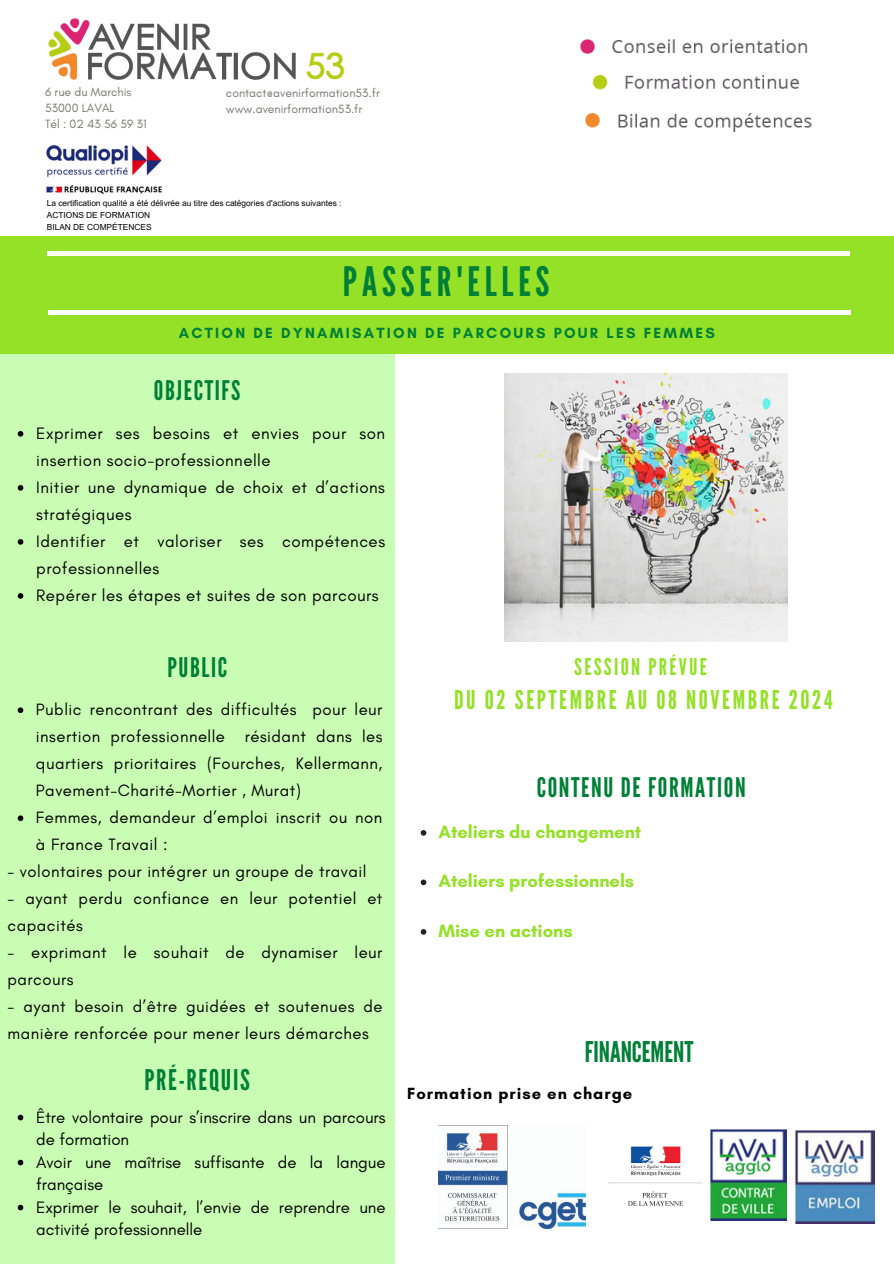
<style>
.page{position:relative;width:894px;height:1264px;background:#fff}
.page>*{position:absolute;margin:0;border:0;box-sizing:border-box;transform-origin:0 0}
.t1{font:40.5px "League Gothic";letter-spacing:.12em;color:#008037}
.t2{font:28.5px "League Gothic";color:#008037}
.t3{font:28.5px "League Gothic";letter-spacing:.06em;color:#008037}
.t4{font:27px "League Gothic";letter-spacing:.06em;color:#008037}
.t5{font:25.8px "League Gothic";letter-spacing:.1em;color:#94e128}
.t6{font:22.95px "League Gothic";letter-spacing:.1em;color:#94e128}
.t7{font:700 18.3px "Glacial Indifference";color:#94e128}
.t8{font:16.8px/27px "Glacial Indifference";letter-spacing:.03em;color:#000}
.t9{font:16.8px/22.5px "Glacial Indifference";color:#000}
.t10{font:16.65px/27px "Glacial Indifference";letter-spacing:.03em;color:#000}
.t11{font:700 16.5px "Glacial Indifference";letter-spacing:.06em;color:#000}
.t12{font:700 15px "Glacial Indifference";letter-spacing:.15em;color:#008037}
.t13{font:12.15px "Glacial Indifference";color:#777770}
.t14{font:8.4px/11.6px "Arial MT Pro";color:#000}
</style>
<div class="page">
<div style="left:0;top:352px;width:394px;height:911px;background:#c9fdb3"></div>
<div style="left:0;top:236px;width:893px;height:117px;background:#94e128"></div>
<div style="left:49px;top:310px;width:802px;height:5px;background:#fff"></div>
<div style="left:47px;top:251px;width:803px;height:5px;background:#fff"></div>
<img style="left:48px;top:18px;width:297px;height:62px">
<img style="left:504px;top:374px;width:283px;height:267px">
<img style="left:438px;top:1125px;width:147px;height:103px">
<img style="left:608px;top:1146px;width:94px;height:60px">
<img style="left:580px;top:39px;width:232px;height:94px">
<img style="left:710px;top:1129px;width:76px;height:91px">
<img style="left:795px;top:1130px;width:78px;height:93px">
<svg style="left:18px;top:431px;width:5px;height:5px"></svg>
<svg style="left:18px;top:485px;width:5px;height:5px"></svg>
<svg style="left:18px;top:539px;width:5px;height:5px"></svg>
<svg style="left:18px;top:593px;width:5px;height:5px"></svg>
<svg style="left:18px;top:707px;width:5px;height:6px"></svg>
<svg style="left:18px;top:815px;width:5px;height:6px"></svg>
<svg style="left:420px;top:830px;width:6px;height:5px"></svg>
<svg style="left:420px;top:879px;width:6px;height:6px"></svg>
<svg style="left:420px;top:929px;width:6px;height:5px"></svg>
<svg style="left:18px;top:1114px;width:5px;height:6px"></svg>
<svg style="left:18px;top:1159px;width:5px;height:6px"></svg>
<svg style="left:18px;top:1204px;width:5px;height:6px"></svg>
<img style="left:46px;top:145px;width:116px;height:49px">
<p class="t13" style="left:45px;top:84px;width:88px">6 rue du Marchis</p>
<p class="t13" style="left:45px;top:100px;width:71px">53000 LAVAL</p>
<p class="t13" style="left:45px;top:117px;width:103px">Tél : 02 43 56 59 31</p>
<p class="t13" style="left:226px;top:85px;width:155px">contact@avenirformation53.fr</p>
<h2 class="t13" style="left:226px;top:101px;width:138px">www.avenirformation53.fr</h2>
<p class="t14" style="left:47px;top:199px;width:296px">La certification qualité a été délivrée au titre des catégories d'actions suivantes :<br>ACTIONS DE FORMATION<br>BILAN DE COMPÉTENCES</p>
<h1 class="t1" style="left:343px;top:258px;width:208px">PASSER'ELLES</h1>
<h5 class="t12" style="left:179px;top:324px;width:537px">ACTION DE DYNAMISATION DE PARCOURS POUR LES FEMMES</h5>
<p class="t4" style="left:154px;top:375px;width:88px">OBJECTIFS</p>
<p class="t8" style="left:36px;top:419px;width:350px">Exprimer ses besoins et envies pour son insertion socio-professionnelle</p>
<p class="t8" style="left:36px;top:473px;width:350px">Initier une dynamique de choix et d’actions stratégiques</p>
<p class="t8" style="left:36px;top:527px;width:350px">Identifier et valoriser ses compétences professionnelles</p>
<h2 class="t8" style="left:36px;top:581px;width:344px">Repérer les étapes et suites de son parcours</h2>
<h2 class="t4" style="left:167px;top:651px;width:61px">PUBLIC</h2>
<p class="t10" style="left:36px;top:696px;width:348px;text-align:justify">Public rencontrant des difficultés pour leur insertion professionnelle résidant dans les quartiers prioritaires (Fourches, Kellermann, Pavement-Charité-Mortier , Murat)</p>
<h4 class="t10" style="left:36px;top:804px;width:348px">Femmes, demandeur d’emploi inscrit ou non à France Travail :</h4>
<h2 class="t10" style="left:8px;top:858px;width:360px">- volontaires pour intégrer un groupe de travail</h2>
<h2 class="t10" style="left:8px;top:885px;width:376px">- ayant perdu confiance en leur potentiel et capacités</h2>
<h2 class="t10" style="left:8px;top:939px;width:376px">- exprimant le souhait de dynamiser leur parcours</h2>
<h2 class="t10" style="left:8px;top:993px;width:376px">- ayant besoin d’être guidées et soutenues de manière renforcée pour mener leurs démarches</h2>
<p class="t3" style="left:144px;top:1063px;width:107px">PRÉ-REQUIS</p>
<h2 class="t9" style="left:36px;top:1105px;width:351px">Être volontaire pour s’inscrire dans un parcours de formation</h2>
<h3 class="t9" style="left:36px;top:1150px;width:351px">Avoir une maîtrise suffisante de la langue française</h3>
<p class="t9" style="left:36px;top:1195px;width:351px">Exprimer le souhait, l’envie de reprendre une activité professionnelle</p>
<h2 class="t6" style="left:574px;top:653px;width:134px">SESSION PRÉVUE</h2>
<h2 class="t5" style="left:454px;top:684px;width:380px">DU 02 SEPTEMBRE AU 08 NOVEMBRE 2024</h2>
<p class="t4" style="left:536px;top:771px;width:210px">CONTENU DE FORMATION</p>
<p class="t7" style="left:438px;top:820px;width:204px">Ateliers du changement</p>
<p class="t7" style="left:438px;top:870px;width:197px">Ateliers professionnels</p>
<p class="t7" style="left:438px;top:919px;width:136px">Mise en actions</p>
<p class="t2" style="left:584px;top:1035px;width:110px">FINANCEMENT</p>
<p class="t11" style="left:407px;top:1083px;width:226px">Formation prise en charge</p>
</div>
